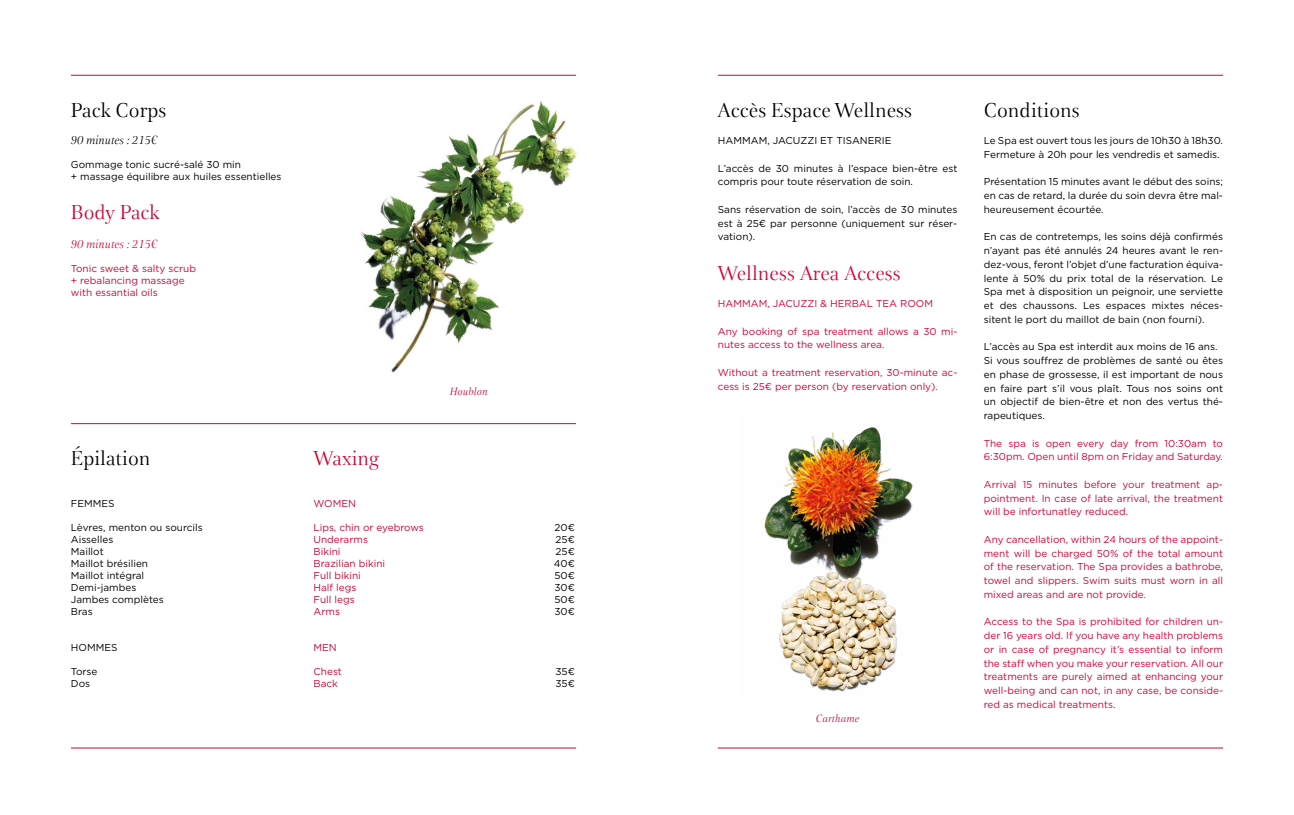
<style>
.page{position:relative;width:1294px;height:815px;background:#fff}
.page>*{position:absolute;margin:0;border:0;box-sizing:border-box;transform-origin:0 0}
.t1{font:21.25px "Clarins";color:#000}
.t2{font:21.25px "Clarins";color:#d10535}
.t3{font:21.25px "Clarins";color:#ca0733}
.t4{font:italic 12.5px "Clarins";color:#000}
.t5{font:italic 12.5px "Clarins";color:#ca0733}
.t6{font:italic 11.25px "Clarins";letter-spacing:.01em;color:#ca0733}
.t7{font:10px/13.8px "Gotham";color:#000}
.t8{font:10px/13.8px "Gotham";color:#d10535}
.t9{font:10px/12px "Gotham";color:#ca0733}
</style>
<div class="page">
<img style="left:360px;top:100px;width:217px;height:273px">
<hr style="left:71px;top:75px;width:505px;height:1px;background:#ca0733">
<hr style="left:71px;top:423px;width:505px;height:1px;background:#ca0733">
<hr style="left:71px;top:748px;width:505px;height:1px;background:#ca0733">
<img style="left:764px;top:427px;width:149px;height:265px">
<hr style="left:718px;top:75px;width:504px;height:1px;background:#ca0733">
<hr style="left:718px;top:748px;width:504px;height:1px;background:#ca0733">
<h1 class="t1" style="left:71px;top:95px;width:97px">Pack Corps</h1>
<p class="t4" style="left:71px;top:131px;width:88px">90 minutes : 215€</p>
<p class="t7" style="left:71px;top:158px;width:212px;line-height:12px">Gommage tonic sucré-salé 30 min<br>+ massage équilibre aux huiles essentielles</p>
<h1 class="t3" style="left:71px;top:197px;width:90px">Body Pack</h1>
<p class="t5" style="left:71px;top:235px;width:88px">90 minutes : 215€</p>
<p class="t9" style="left:71px;top:262px;width:127px">Tonic sweet &amp; salty scrub + rebalancing massage with essantial oils</p>
<p class="t6" style="left:450px;top:384px;width:40px">Houblon</p>
<h1 class="t1" style="left:71px;top:443px;width:81px">Épilation</h1>
<h1 class="t3" style="left:313px;top:443px;width:67px">Waxing</h1>
<p class="t7" style="left:71px;top:497px;width:45px">FEMMES</p>
<p class="t9" style="left:313px;top:498px;width:44px">WOMEN</p>
<p class="t7" style="left:71px;top:521px;width:133px">Lèvres, menton ou sourcils</p>
<p class="t9" style="left:313px;top:522px;width:112px">Lips, chin or eyebrows</p>
<p class="t7" style="left:554px;top:521px;width:22px">20€</p>
<p class="t7" style="left:71px;top:533px;width:44px">Aisselles</p>
<p class="t8" style="left:313px;top:533px;width:56px">Underarms</p>
<p class="t7" style="left:555px;top:533px;width:21px">25€</p>
<p class="t7" style="left:71px;top:545px;width:34px">Maillot</p>
<p class="t9" style="left:313px;top:546px;width:28px">Bikini</p>
<p class="t7" style="left:555px;top:545px;width:21px">25€</p>
<p class="t7" style="left:71px;top:557px;width:79px">Maillot brésilien</p>
<p class="t9" style="left:313px;top:558px;width:73px">Brazilian bikini</p>
<p class="t7" style="left:554px;top:557px;width:23px">40€</p>
<p class="t7" style="left:71px;top:569px;width:75px">Maillot intégral</p>
<p class="t9" style="left:313px;top:570px;width:49px">Full bikini</p>
<p class="t7" style="left:554px;top:569px;width:22px">50€</p>
<p class="t7" style="left:71px;top:581px;width:67px">Demi-jambes</p>
<p class="t9" style="left:313px;top:582px;width:44px">Half legs</p>
<p class="t7" style="left:554px;top:581px;width:22px">30€</p>
<p class="t7" style="left:71px;top:593px;width:94px">Jambes complètes</p>
<p class="t9" style="left:313px;top:594px;width:43px">Full legs</p>
<p class="t7" style="left:554px;top:593px;width:22px">50€</p>
<p class="t7" style="left:71px;top:605px;width:23px">Bras</p>
<p class="t9" style="left:313px;top:606px;width:28px">Arms</p>
<p class="t7" style="left:554px;top:605px;width:22px">30€</p>
<p class="t7" style="left:71px;top:641px;width:48px">HOMMES</p>
<p class="t9" style="left:313px;top:642px;width:25px">MEN</p>
<p class="t7" style="left:71px;top:665px;width:28px">Torse</p>
<p class="t9" style="left:313px;top:666px;width:30px">Chest</p>
<p class="t7" style="left:555px;top:665px;width:21px">35€</p>
<p class="t7" style="left:71px;top:677px;width:21px">Dos</p>
<p class="t9" style="left:313px;top:678px;width:26px">Back</p>
<p class="t7" style="left:555px;top:677px;width:21px">35€</p>
<h1 class="t1" style="left:718px;top:95px;width:196px">Accès Espace Wellness</h1>
<p class="t7" style="left:718px;top:134px;width:175px">HAMMAM, JACUZZI ET TISANERIE</p>
<p class="t7" style="left:718px;top:161px;width:241px">L’accès de 30 minutes à l’espace bien-être est compris pour toute réservation de soin.</p>
<p class="t7" style="left:718px;top:202px;width:241px;text-align:justify">Sans réservation de soin, l’accès de 30 minutes est à 25€ par personne (uniquement sur réser&shy;vation).</p>
<h1 class="t2" style="left:718px;top:258px;width:184px">Wellness Area Access</h1>
<p class="t8" style="left:718px;top:297px;width:217px">HAMMAM, JACUZZI &amp; HERBAL TEA ROOM</p>
<p class="t8" style="left:718px;top:324px;width:241px">Any booking of spa treatment allows a 30 mi&shy;nutes access to the wellness area.</p>
<p class="t8" style="left:718px;top:365px;width:241px">Without a treatment reservation, 30-minute ac&shy;cess is 25€ per person (by reservation only).</p>
<p class="t6" style="left:815px;top:710px;width:45px">Carthame</p>
<h1 class="t1" style="left:983px;top:95px;width:98px">Conditions</h1>
<p class="t7" style="left:983px;top:134px;width:241px">Le Spa est ouvert tous les jours de 10h30 à 18h30.<br>Fermeture à 20h pour les vendredis et samedis.</p>
<p class="t7" style="left:983px;top:175px;width:241px;text-align:justify">Présentation 15 minutes avant le début des soins; en cas de retard, la durée du soin devra être mal&shy;heureusement écourtée.</p>
<p class="t7" style="left:983px;top:230px;width:241px;text-align:justify">En cas de contretemps, les soins déjà confirmés n’ayant pas été annulés 24 heures avant le ren&shy;dez-vous, feront l’objet d’une facturation équiva&shy;lente à 50% du prix total de la réservation. Le Spa met à disposition un peignoir, une serviette et des chaussons. Les espaces mixtes néces&shy;sitent le port du maillot de bain (non fourni).</p>
<p class="t7" style="left:983px;top:340px;width:241px">L’accès au Spa est interdit aux moins de 16 ans.<br>Si vous souffrez de problèmes de santé ou êtes en phase de grossesse, il est important de nous en faire part s’il vous plaît. Tous nos soins ont un objectif de bien-être et non des vertus thé&shy;rapeutiques.</p>
<p class="t8" style="left:983px;top:436px;width:241px">The spa is open every day from 10:30am to<br>6:30pm. Open until 8pm on Friday and Saturday.</p>
<p class="t8" style="left:983px;top:477px;width:241px;text-align:justify">Arrival 15 minutes before your treatment ap&shy;pointment. In case of late arrival, the treatment will be infortunatley reduced.</p>
<p class="t8" style="left:983px;top:532px;width:241px;text-align:justify">Any cancellation, within 24 hours of the appoint&shy;ment will be charged 50% of the total amount of the reservation. The Spa provides a bathrobe, towel and slippers. Swim suits must worn in all mixed areas and are not provide.</p>
<p class="t8" style="left:983px;top:615px;width:241px;text-align:justify">Access to the Spa is prohibited for children un&shy;der 16 years old. If you have any health problems or in case of pregnancy it’s essential to inform the staff when you make your reservation. All our treatments are purely aimed at enhancing your well-being and can not, in any case, be conside&shy;red as medical treatments.</p>
</div>
